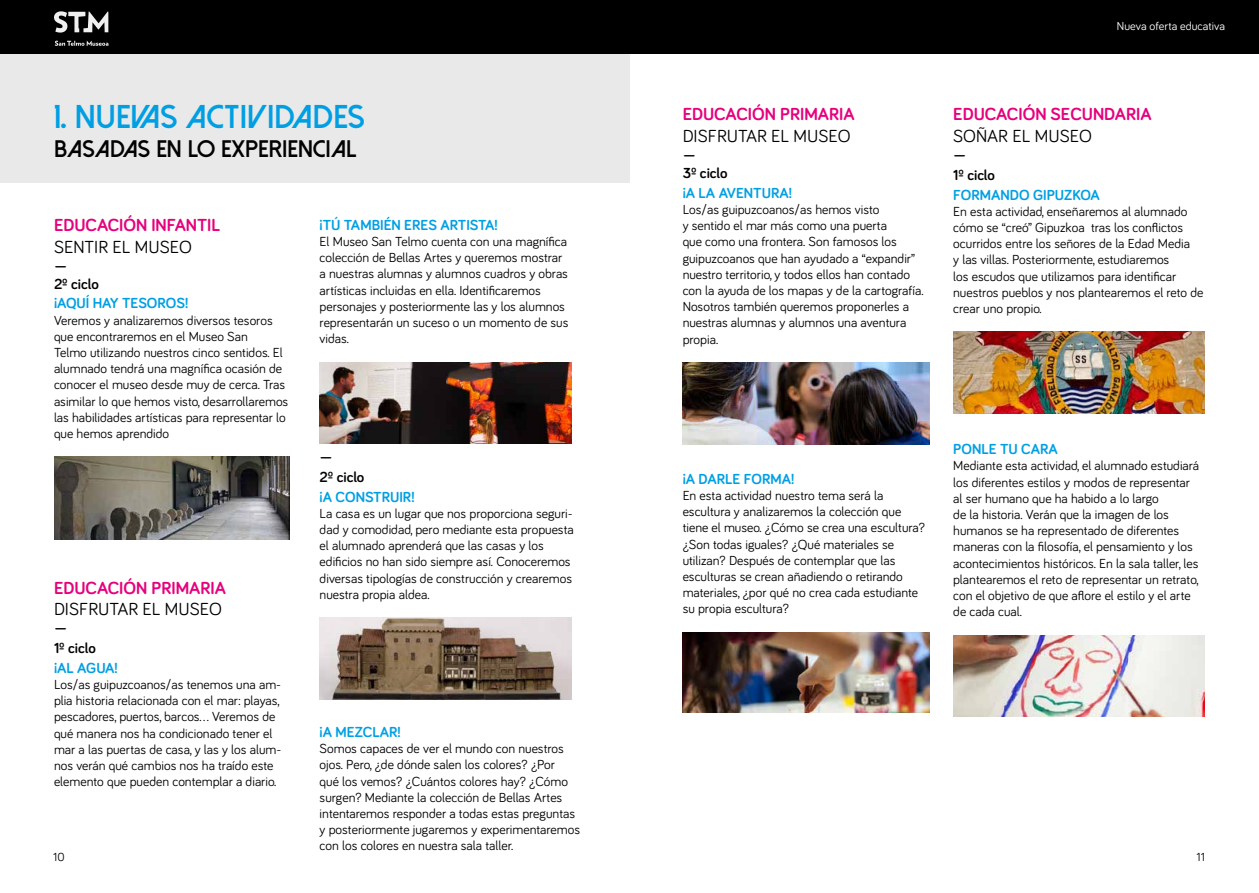
<style>
.page{position:relative;width:1259px;height:893px;background:#fff}
.page>*{position:absolute;margin:0;border:0;box-sizing:border-box;transform-origin:0 0}
.t1{font:800 33px "Dolce Vita";color:#009fe3}
.t2{font:800 24px "Dolce Vita";color:#020203}
.t3{font:700 18px "Bariol";color:#e6007d}
.t4{font:18px "Bariol";color:#000}
.t5{font:700 15px "Bariol";color:#009fe3}
.t6{font:700 15px/19.8px "Bariol";color:#000}
.t7{font:13.5px/16.2px "Bariol";color:#000}
.t8{font:12px "Bariol";color:#fff}
.t9{font:12px "Bariol";color:#000}
</style>
<div class="page">
<div style="left:0;top:0;width:1259px;height:54px;background:#000"></div>
<svg style="left:54px;top:11px;width:54px;height:35px"></svg>
<div style="left:0;top:54px;width:629px;height:129px;background:#e9e9e9"></div>
<img style="left:54px;top:457px;width:235px;height:83px">
<img style="left:320px;top:362px;width:251px;height:82px">
<img style="left:320px;top:618px;width:251px;height:81px">
<img style="left:682px;top:363px;width:247px;height:81px">
<img style="left:682px;top:632px;width:247px;height:80px">
<img style="left:953px;top:332px;width:252px;height:81px">
<img style="left:953px;top:635px;width:252px;height:82px">
<h1 class="t1" style="left:54px;top:100px;width:312px">1. NUEVAS ACTIVIDADES</h1>
<h2 class="t2" style="left:54px;top:136px;width:304px">BASADAS EN LO EXPERIENCIAL</h2>
<h3 class="t3" style="left:54px;top:213px;width:168px">EDUCACIÓN INFANTIL</h3>
<h3 class="t4" style="left:54px;top:234px;width:139px">SENTIR EL MUSEO</h3>
<p class="t6" style="left:54px;top:256px;width:46px;line-height:18px">—<br>2º ciclo</p>
<p class="t5" style="left:54px;top:293px;width:136px">¡AQUÍ HAY TESOROS!</p>
<p class="t7" style="left:54px;top:311px;width:236px">Veremos y analizaremos diversos tesoros que encontraremos en el Museo San<br>Telmo utilizando nuestros cinco sentidos. El alumnado tendrá una magnífica ocasión de conocer el museo desde muy de cerca. Tras asimilar lo que hemos visto, desarrollaremos las habilidades artísticas para representar lo que hemos aprendido</p>
<h3 class="t3" style="left:54px;top:575px;width:174px">EDUCACIÓN PRIMARIA</h3>
<h3 class="t4" style="left:54px;top:597px;width:169px">DISFRUTAR EL MUSEO</h3>
<p class="t6" style="left:54px;top:618px;width:43px">—<br>1º ciclo</p>
<p class="t5" style="left:54px;top:657px;width:65px">¡AL AGUA!</p>
<p class="t7" style="left:54px;top:676px;width:229px">Los/as guipuzcoanos/as tenemos una am&shy;plia historia relacionada con el mar: playas, pescadores, puertos, barcos... Veremos de qué manera nos ha condicionado tener el mar a las puertas de casa, y las y los alum&shy;nos verán qué cambios nos ha traído este elemento que pueden contemplar a diario.</p>
<p class="t5" style="left:320px;top:215px;width:179px">¡TÚ TAMBIÉN ERES ARTISTA!</p>
<p class="t7" style="left:320px;top:233px;width:250px">El Museo San Telmo cuenta con una magnífica colección de Bellas Artes y queremos mostrar a nuestras alumnas y alumnos cuadros y obras artísticas incluidas en ella. Identificaremos personajes y posteriormente las y los alumnos representarán un suceso o un momento de sus vidas.</p>
<p class="t6" style="left:320px;top:446px;width:46px">—<br>2º ciclo</p>
<p class="t5" style="left:320px;top:486px;width:96px">¡A CONSTRUIR!</p>
<p class="t7" style="left:320px;top:504px;width:256px">La casa es un lugar que nos proporciona seguri&shy;dad y comodidad, pero mediante esta propuesta el alumnado aprenderá que las casas y los edificios no han sido siempre así. Conoceremos diversas tipologías de construcción y crearemos nuestra propia aldea.</p>
<p class="t5" style="left:320px;top:722px;width:83px">¡A MEZCLAR!</p>
<p class="t7" style="left:320px;top:740px;width:262px">Somos capaces de ver el mundo con nuestros ojos. Pero, ¿de dónde salen los colores? ¿Por<br>qué los vemos? ¿Cuántos colores hay? ¿Cómo surgen? Mediante la colección de Bellas Artes intentaremos responder a todas estas preguntas y posteriormente jugaremos y experimentaremos con los colores en nuestra sala taller.</p>
<h3 class="t3" style="left:682px;top:102px;width:174px">EDUCACIÓN PRIMARIA</h3>
<h3 class="t4" style="left:682px;top:124px;width:169px">DISFRUTAR EL MUSEO</h3>
<p class="t6" style="left:682px;top:145px;width:46px;line-height:18px">—<br>3º ciclo</p>
<p class="t5" style="left:682px;top:183px;width:111px">¡A LA AVENTURA!</p>
<p class="t7" style="left:682px;top:201px;width:242px">Los/as guipuzcoanos/as hemos visto<br>y sentido el mar más como una puerta<br>que como una frontera. Son famosos los guipuzcoanos que han ayudado a “expandir” nuestro territorio, y todos ellos han contado con la ayuda de los mapas y de la cartografía.<br>Nosotros también queremos proponerles a nuestras alumnas y alumnos una aventura propia.</p>
<p class="t8" style="left:1117px;top:18px;width:109px">Nueva oferta educativa</p>
<h3 class="t3" style="left:953px;top:102px;width:200px">EDUCACIÓN SECUNDARIA</h3>
<h3 class="t4" style="left:953px;top:124px;width:140px">SOÑAR EL MUSEO</h3>
<p class="t6" style="left:953px;top:145px;width:43px">—<br>1º ciclo</p>
<p class="t5" style="left:953px;top:184px;width:148px">FORMANDO GIPUZKOA</p>
<p class="t7" style="left:953px;top:203px;width:252px">En esta actividad, enseñaremos al alumnado cómo se “creó” Gipuzkoa tras los conflictos ocurridos entre los señores de la Edad Media<br>y las villas. Posteriormente, estudiaremos<br>los escudos que utilizamos para identificar nuestros pueblos y nos plantearemos el reto de crear uno propio.</p>
<p class="t5" style="left:682px;top:468px;width:113px">¡A DARLE FORMA!</p>
<p class="t7" style="left:682px;top:487px;width:244px">En esta actividad nuestro tema será la escultura y analizaremos la colección que tiene el museo. ¿Cómo se crea una escultura? ¿Son todas iguales? ¿Qué materiales se utilizan? Después de contemplar que las esculturas se crean añadiendo o retirando materiales, ¿por qué no crea cada estudiante su propia escultura?</p>
<p class="t5" style="left:953px;top:439px;width:106px">PONLE TU CARA</p>
<p class="t7" style="left:953px;top:457px;width:247px">Mediante esta actividad, el alumnado estudiará los diferentes estilos y modos de representar al ser humano que ha habido a lo largo<br>de la historia. Verán que la imagen de los humanos se ha representado de diferentes maneras con la filosofía, el pensamiento y los acontecimientos históricos. En la sala taller, les plantearemos el reto de representar un retrato, con el objetivo de que aflore el estilo y el arte de cada cual.</p>
<p class="t9" style="left:53px;top:849px;width:13px">10</p>
<p class="t9" style="left:1196px;top:849px;width:10px">11</p>
</div>
